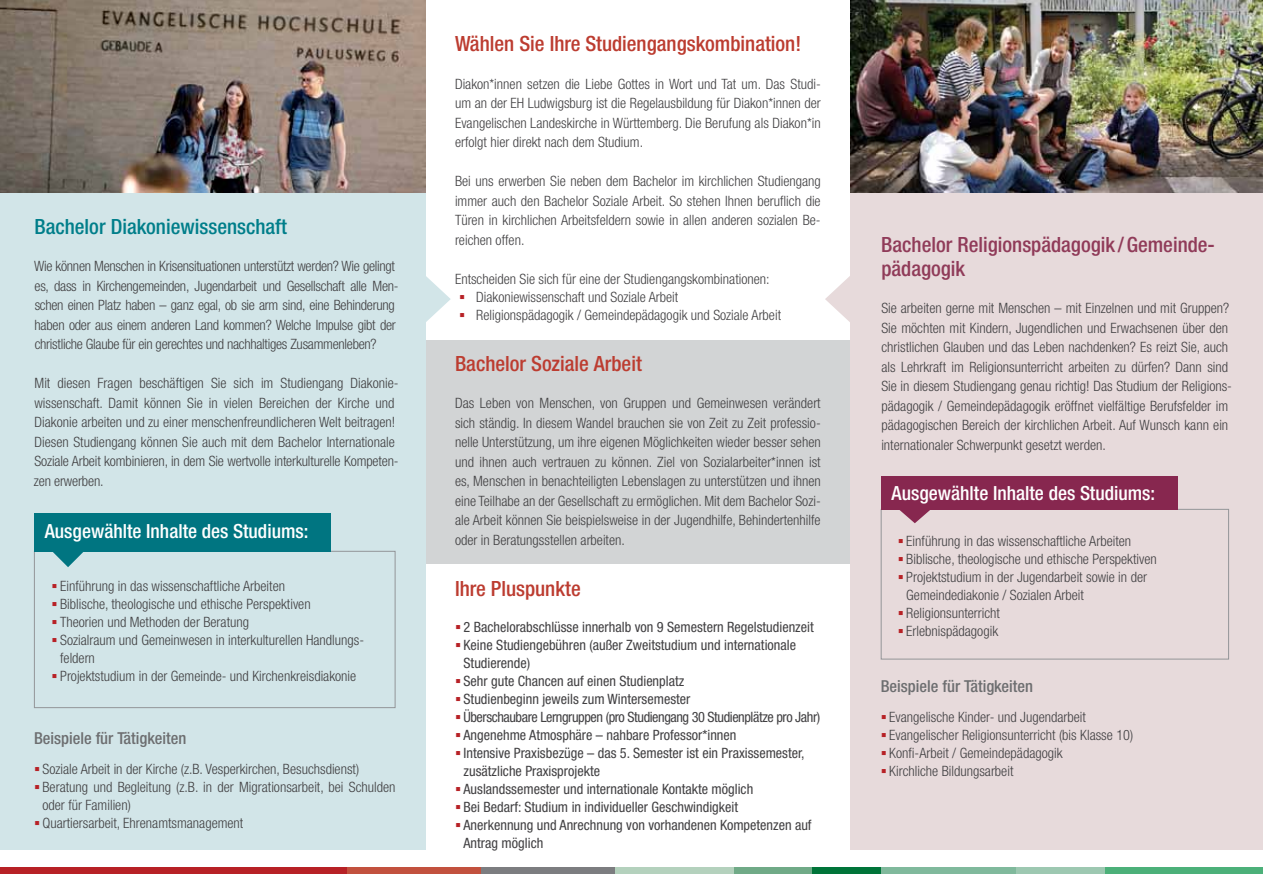
<style>
.page{position:relative;width:1263px;height:893px;background:#fff}
.page>*{position:absolute;margin:0;border:0;box-sizing:border-box;transform-origin:0 0}
.t1{font:500 condensed 21px "Helvetica Neue LTW1 G";color:#bc3c30}
.t2{font:500 condensed 21px/24px "Helvetica Neue LTW1 G";color:#903b59}
.t3{font:500 condensed 21px "Helvetica Neue LTW1 G";color:#007e8a}
.t4{font:500 condensed 19.5px "Helvetica Neue LTW1 G";color:#fff}
.t5{font:500 condensed 16.5px "Helvetica Neue LTW1 G";color:#6d6e70}
.t6{font:300 condensed 14.25px/19.5px "Helvetica Neue LT";color:#414042}
.t7{font:condensed 14.25px/18px "Helvetica Neue LTW1 G";color:#414042}
.t8{font:300 condensed 14.25px/19.5px "Helvetica Neue LT";letter-spacing:-.02em;color:#414042}
</style>
<div class="page">
<div style="left:425px;top:340px;width:425px;height:224px;background:#d2d4d5"></div>
<div style="left:850px;top:192px;width:413px;height:657px;background:#e7dadb"></div>
<div style="left:0;top:185px;width:425px;height:664px;background:#d2e5e8"></div>
<div style="left:1016px;top:867px;width:89px;height:7px;background:#9dc8b1"></div>
<div style="left:805px;top:867px;width:75px;height:7px;background:#007439"></div>
<div style="left:733px;top:867px;width:78px;height:7px;background:#70aa87"></div>
<div style="left:614px;top:867px;width:119px;height:7px;background:#b4d1bd"></div>
<div style="left:481px;top:867px;width:133px;height:7px;background:#7c7d80"></div>
<div style="left:347px;top:867px;width:134px;height:7px;background:#c2513e"></div>
<div style="left:0;top:867px;width:347px;height:7px;background:#b72126"></div>
<div style="left:880px;top:867px;width:136px;height:7px;background:#80b99c"></div>
<div style="left:1105px;top:867px;width:158px;height:7px;background:#4cb079"></div>
<img style="left:0;top:0;width:425px;height:192px">
<img style="left:850px;top:0;width:413px;height:192px">
<div style="left:34px;top:551px;width:361px;height:157px;border:1px solid #939598"></div>
<div style="left:34px;top:513px;width:297px;height:38px;background:#007581"></div>
<svg style="left:52px;top:551px;width:32px;height:16px"></svg>
<div style="left:881px;top:509px;width:348px;height:150px;border:1px solid #939598"></div>
<div style="left:881px;top:476px;width:296px;height:34px;background:#87274f"></div>
<svg style="left:899px;top:510px;width:32px;height:13px"></svg>
<svg style="left:825px;top:276px;width:25px;height:46px"></svg>
<svg style="left:425px;top:274px;width:26px;height:50px"></svg>
<h1 class="t3" style="left:34px;top:214px;width:254px">Bachelor Diakoniewissenschaft</h1>
<p class="t8" style="left:34px;top:257px;width:366px">Wie können Menschen in Krisensituationen unterstützt werden? Wie gelingt es, dass in Kirchengemeinden, Jugendarbeit und Gesellschaft alle Men&shy;schen einen Platz haben – ganz egal, ob sie arm sind, eine Behinderung haben oder aus einem anderen Land kommen? Welche Impulse gibt der christliche Glaube für ein gerechtes und nachhaltiges Zusammenleben?</p>
<p class="t6" style="left:34px;top:374px;width:366px">Mit diesen Fragen beschäftigen Sie sich im Studiengang Diakonie&shy;wissenschaft. Damit können Sie in vielen Bereichen der Kirche und Diakonie arbeiten und zu einer menschenfreundlicheren Welt beitragen!<br>Diesen Studiengang können Sie auch mit dem Bachelor Internationale Soziale Arbeit kombinieren, in dem Sie wertvolle interkulturelle Kompeten&shy;zen erwerben.</p>
<h2 class="t4" style="left:45px;top:519px;width:265px">Ausgewählte Inhalte des Studiums:</h2>
<p class="t6" style="left:60px;top:577px;width:305px;line-height:18px">Einführung in das wissenschaftliche Arbeiten<br>Biblische, theologische und ethische Perspektiven<br>Theorien und Methoden der Beratung<br>Sozialraum und Gemeinwesen in interkulturellen Handlungs&shy;feldern<br>Projektstudium in der Gemeinde- und Kirchenkreisdiakonie</p>
<p class="t5" style="left:34px;top:728px;width:154px">Beispiele für Tätigkeiten</p>
<p class="t6" style="left:43px;top:760px;width:354px;line-height:18px">Soziale Arbeit in der Kirche (z.B. Vesperkirchen, Besuchsdienst)<br>Beratung und Begleitung (z.B. in der Migrationsarbeit, bei Schulden oder für Familien)<br>Quartiersarbeit, Ehrenamtsmanagement</p>
<h1 class="t1" style="left:455px;top:31px;width:348px">Wählen Sie Ihre Studiengangskombination!</h1>
<p class="t6" style="left:455px;top:74px;width:367px;text-align:justify">Diakon*innen setzen die Liebe Gottes in Wort und Tat um. Das Studi&shy;um an der EH Ludwigsburg ist die Regelausbildung für Diakon*innen der Evangelischen Landeskirche in Württemberg. Die Berufung als Diakon*in erfolgt hier direkt nach dem Studium.</p>
<p class="t6" style="left:455px;top:171px;width:367px;text-align:justify">Bei uns erwerben Sie neben dem Bachelor im kirchlichen Studiengang immer auch den Bachelor Soziale Arbeit. So stehen Ihnen beruflich die Türen in kirchlichen Arbeitsfeldern sowie in allen anderen sozialen Be&shy;reichen offen.</p>
<p class="t6" style="left:476px;top:269px;width:306px;line-height:18px;text-indent:-21px">Entscheiden Sie sich für eine der Studiengangskombinationen:<br>Diakoniewissenschaft und Soziale Arbeit<br>Religionspädagogik / Gemeindepädagogik und Soziale Arbeit</p>
<h1 class="t1" style="left:455px;top:351px;width:188px">Bachelor Soziale Arbeit</h1>
<p class="t6" style="left:455px;top:393px;width:367px;text-align:justify">Das Leben von Menschen, von Gruppen und Gemeinwesen verändert sich ständig. In diesem Wandel brauchen sie von Zeit zu Zeit professio&shy;nelle Unterstützung, um ihre eigenen Möglichkeiten wieder besser sehen und ihnen auch vertrauen zu können. Ziel von Sozialarbeiter*innen ist es, Menschen in benachteiligten Lebenslagen zu unterstützen und ihnen eine Teilhabe an der Gesellschaft zu ermöglichen. Mit dem Bachelor Sozi&shy;ale Arbeit können Sie beispielsweise in der Jugendhilfe, Behindertenhilfe oder in Beratungsstellen arbeiten.</p>
<h1 class="t1" style="left:455px;top:576px;width:127px">Ihre Pluspunkte</h1>
<p class="t7" style="left:463px;top:618px;width:358px">2 Bachelorabschlüsse innerhalb von 9 Semestern Regelstudienzeit Keine Studiengebühren (außer Zweitstudium und internationale Studierende)<br>Sehr gute Chancen auf einen Studienplatz<br>Studienbeginn jeweils zum Wintersemester<br>Überschaubare Lerngruppen (pro Studiengang 30 Studienplätze pro Jahr)<br>Angenehme Atmosphäre – nahbare Professor*innen<br>Intensive Praxisbezüge – das 5. Semester ist ein Praxissemester, zusätzliche Praxisprojekte<br>Auslandssemester und internationale Kontakte möglich<br>Bei Bedarf: Studium in individueller Geschwindigkeit<br>Anerkennung und Anrechnung von vorhandenen Kompetenzen auf Antrag möglich</p>
<h1 class="t2" style="left:881px;top:232px;width:335px">Bachelor Religionspädagogik /Gemeinde&shy;pädagogik</h1>
<p class="t6" style="left:881px;top:298px;width:352px">Sie arbeiten gerne mit Menschen – mit Einzelnen und mit Gruppen?<br>Sie möchten mit Kindern, Jugendlichen und Erwachsenen über den christlichen Glauben und das Leben nachdenken? Es reizt Sie, auch als Lehrkraft im Religionsunterricht arbeiten zu dürfen? Dann sind Sie in diesem Studiengang genau richtig! Das Studium der Religions&shy;pädagogik / Gemeindepädagogik eröffnet vielfältige Berufsfelder im pädagogischen Bereich der kirchlichen Arbeit. Auf Wunsch kann ein internationaler Schwerpunkt gesetzt werden.</p>
<h2 class="t4" style="left:891px;top:481px;width:265px">Ausgewählte Inhalte des Studiums:</h2>
<p class="t6" style="left:906px;top:532px;width:252px;line-height:18px">Einführung in das wissenschaftliche Arbeiten Biblische, theologische und ethische Perspektiven Projektstudium in der Jugendarbeit sowie in der Gemeindediakonie / Sozialen Arbeit Religionsunterricht<br>Erlebnispädagogik</p>
<p class="t5" style="left:881px;top:676px;width:154px">Beispiele für Tätigkeiten</p>
<p class="t6" style="left:889px;top:707px;width:245px;line-height:18px">Evangelische Kinder- und Jugendarbeit Evangelischer Religionsunterricht (bis Klasse 10)<br>Konfi-Arbeit / Gemeindepädagogik<br>Kirchliche Bildungsarbeit</p>
</div>
